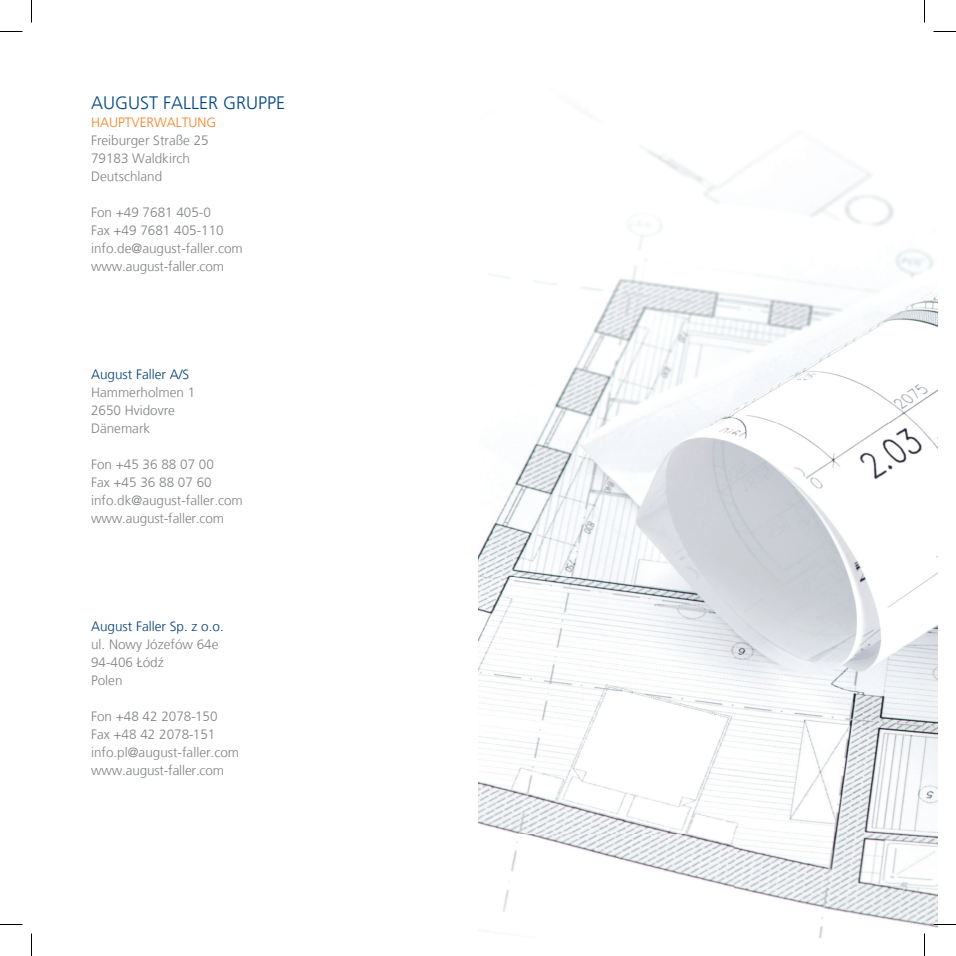
<style>
.page{position:relative;width:956px;height:956px;background:#fff}
.page>*{position:absolute;margin:0;border:0;box-sizing:border-box;transform-origin:0 0}
.t1{font:300 18px "Frutiger LT";color:#004684}
.t2{font:300 13.5px/18px "Frutiger LT";color:#808285}
.t3{font:300 13.5px "Frutiger LT";color:#003d76}
.t4{font:300 13.5px "Frutiger LT";color:#f48026}
.s1{font-family:"Frutiger LT Com"}
</style>
<div class="page">
<img style="left:478px;top:112px;width:459px;height:825px">
<hr style="left:933px;top:923px;width:23px;height:2px;background:#fff">
<hr style="left:923px;top:933px;width:2px;height:23px;background:#fff">
<svg style="left:0;top:31px;width:22px;height:1px"></svg>
<svg style="left:933px;top:31px;width:23px;height:1px"></svg>
<svg style="left:0;top:924px;width:22px;height:1px"></svg>
<svg style="left:933px;top:924px;width:23px;height:1px"></svg>
<svg style="left:31px;top:0;width:1px;height:23px"></svg>
<svg style="left:31px;top:933px;width:1px;height:23px"></svg>
<svg style="left:924px;top:0;width:1px;height:23px"></svg>
<svg style="left:924px;top:933px;width:1px;height:23px"></svg>
<h1 class="t1" style="left:91px;top:93px;width:196px">AUGUST FALLER GRUPPE</h1>
<p class="t4" style="left:91px;top:115px;width:127px">HAUPTVERWALTUNG</p>
<p class="t2" style="left:91px;top:132px;width:119px">Freiburger Straße 25<br>79183 Waldkirch<br>Deutschland</p>
<p class="t2" style="left:91px;top:204px;width:153px">Fon +49 7681 405-0<br>Fax +49 7681 405-110 info.de@august-faller.com www.august-faller.com</p>
<p class="t3" style="left:91px;top:367px;width:100px">August Faller A/S</p>
<p class="t2" style="left:91px;top:384px;width:106px">Hammerholmen 1<br>2650 Hvidovre<br>Dänemark</p>
<p class="t2" style="left:91px;top:456px;width:153px">Fon +45 36 88 07 00<br>Fax +45 36 88 07 60 info.dk@august-faller.com www.august-faller.com</p>
<p class="t3" style="left:91px;top:619px;width:134px">August Faller Sp. z o.o.</p>
<p class="t2" style="left:91px;top:636px;width:129px">ul. Nowy Józefów 64e<br>94-406 Ł<span class="s1">ó</span>d<span class="s1">ź<br></span>Polen</p>
<p class="t2" style="left:91px;top:708px;width:150px">Fon +48 42 2078-150<br>Fax +48 42 2078-151 info.pl@august-faller.com www.august-faller.com</p>
</div>
